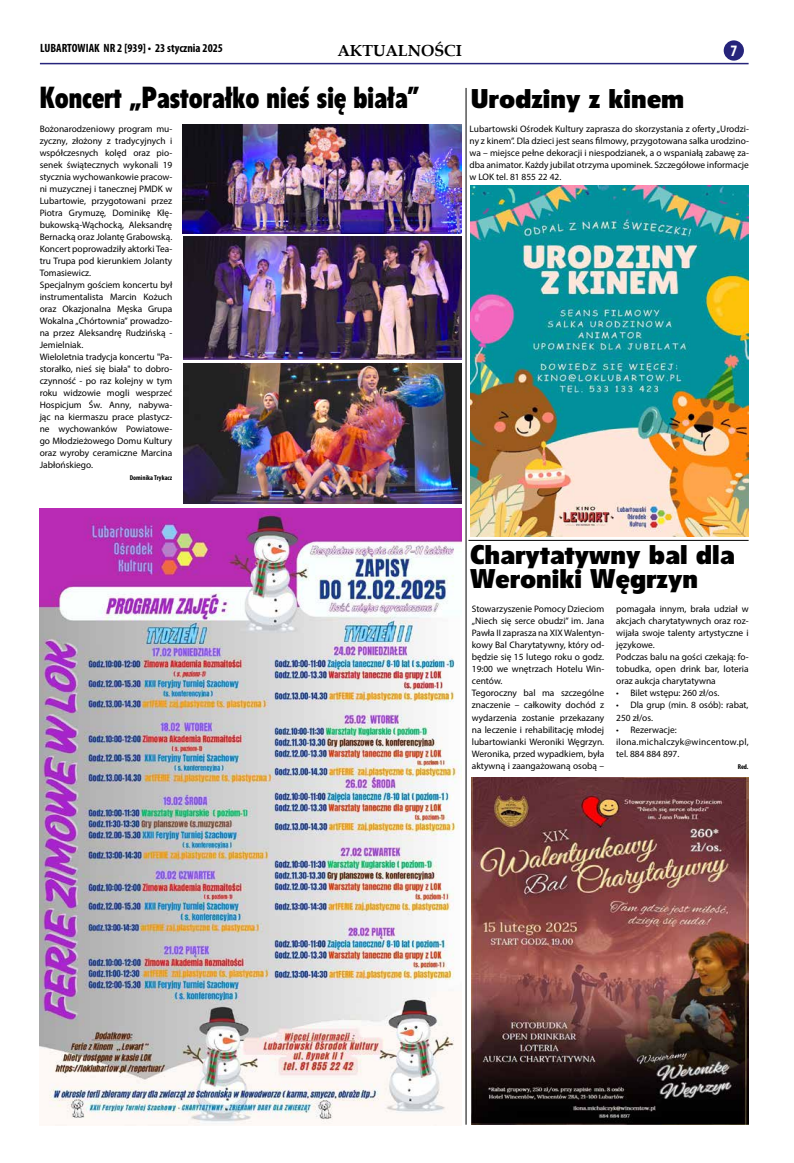
<style>
.page{position:relative;width:794px;height:1163px;background:#fff}
.page>*{position:absolute;margin:0;border:0;box-sizing:border-box;transform-origin:0 0}
.t1{font:29.3px "EFN Olivea OT";color:#000;scale:.9 1}
.t2{font:26.1px/24px "EFN Olivea OT";color:#000;scale:1.17 1}
.t3{font:700 16px "Book Antiqua";color:#000}
.t4{font:700 condensed 16px "Myriad Pro";color:#fff}
.t5{font:700 condensed 12px "Myriad Pro";color:#000}
.t6{font:9.4px/12px "Myriad Pro";color:#000}
.t7{font:9.4px/12px "Myriad Pro";letter-spacing:.02em;color:#000}
.t8{font:700 condensed 7px "Myriad Pro";color:#000}
</style>
<div class="page">
<div style="left:723px;top:40px;width:21px;height:21px;background:#26247b;border-radius:50%"></div>
<hr style="left:40px;top:63px;width:708px;height:1px;background:#26247b">
<hr style="left:468px;top:540px;width:280px;height:1px;background:#000">
<hr style="left:465px;top:88px;width:1px;height:1036px;background:#000">
<img style="left:471px;top:186px;width:277px;height:351px">
<img style="left:39px;top:508px;width:423px;height:617px">
<img style="left:183px;top:124px;width:278px;height:110px">
<img style="left:183px;top:363px;width:278px;height:140px">
<img style="left:183px;top:237px;width:278px;height:122px">
<img style="left:471px;top:777px;width:277px;height:347px">
<p class="t5" style="left:40px;top:41px;width:184px">LUBARTOWIAK NR 2 [939] • 23 stycznia 2025</p>
<h3 class="t3" style="left:337px;top:39px;width:126px">AKTUALNOŚCI</h3>
<h3 class="t4" style="left:730px;top:40px;width:8px">7</h3>
<h1 class="t1" style="left:40px;top:79px;width:423px">Koncert „Pastorałko nieś się biała”</h1>
<h2 class="t2" style="left:471px;top:86px;width:184px">Urodziny z kinem</h2>
<p class="t6" style="left:40px;top:123px;width:134px">Bożonarodzeniowy program mu&shy;zyczny, złożony z tradycyjnych i współczesnych kolęd oraz pio&shy;senek świątecznych wykonali 19 stycznia wychowankowie pracow&shy;ni muzycznej i tanecznej PMDK w<br>Lubartowie, przygotowani przez<br>Piotra Grymuzę, Dominikę Kłę&shy;bukowską-Wąchocką, Aleksandrę<br>Bernacką oraz Jolantę Grabowską.<br>Koncert poprowadziły aktorki Tea&shy;tru Trupa pod kierunkiem Jolanty<br>Tomasiewicz.<br>Specjalnym gościem koncertu był instrumentalista Marcin Kożuch oraz Okazjonalna Męska Grupa<br>Wokalna „Chórtownia” prowadzo&shy;na przez Aleksandrę Rudzińską -<br>Jemielniak.<br>Wieloletnia tradycja koncertu "Pa&shy;storałko, nieś się biała" to dobro&shy;czynność - po raz kolejny w tym roku widzowie mogli wesprzeć<br>Hospicjum Św. Anny, nabywa&shy;jąc na kiermaszu prace plastycz&shy;ne wychowanków Powiatowe&shy;go Młodzieżowego Domu Kultury oraz wyroby ceramiczne Marcina<br>Jabłońskiego.</p>
<p class="t8" style="left:130px;top:473px;width:44px">Dominika Trykacz</p>
<p class="t6" style="left:469px;top:123px;width:281px;text-align:justify">Lubartowski Ośrodek Kultury zaprasza do skorzystania z oferty „Urodzi&shy;ny z kinem”. Dla dzieci jest seans filmowy, przygotowana salka urodzino&shy;wa – miejsce pełne dekoracji i niespodzianek, a o wspaniałą zabawę za&shy;dba animator. Każdy jubilat otrzyma upominek. Szczegółowe informacje w LOK tel. 81 855 22 42.</p>
<h2 class="t2" style="left:470px;top:542px;width:228px">Charytatywny bal dla<br>Weroniki Węgrzyn</h2>
<p class="t6" style="left:472px;top:603px;width:134px">Stowarzyszenie Pomocy Dzieciom „Niech się serce obudzi” im. Jana<br>Pawła II zaprasza na XIX Walentyn&shy;kowy Bal Charytatywny, który od&shy;będzie się 15 lutego roku o godz.<br>19:00 we wnętrzach Hotelu Win&shy;centów.<br>Tegoroczny bal ma szczególne znaczenie – całkowity dochód z wydarzenia zostanie przekazany na leczenie i rehabilitację młodej lubartowianki Weroniki Węgrzyn.<br>Weronika, przed wypadkiem, była aktywną i zaangażowaną osobą –</p>
<p class="t6" style="left:616px;top:603px;width:134px">pomagała innym, brała udział w akcjach charytatywnych oraz roz&shy;wijała swoje talenty artystyczne i językowe.<br>Podczas balu na gości czekają: fo&shy;tobudka, open drink bar, loteria oraz aukcja charytatywna</p>
<p class="t6" style="left:616px;top:687px;width:105px">• Bilet wstępu: 260 zł/os.</p>
<p class="t6" style="left:616px;top:699px;width:134px">• Dla grup (min. 8 osób): rabat,<br>250 zł/os.</p>
<p class="t7" style="left:616px;top:723px;width:134px">• Rezerwacje: ilona.michalczyk@wincentow.pl, tel. 884 884 897.</p>
<p class="t8" style="left:737px;top:761px;width:12px">Red.</p>
</div>
